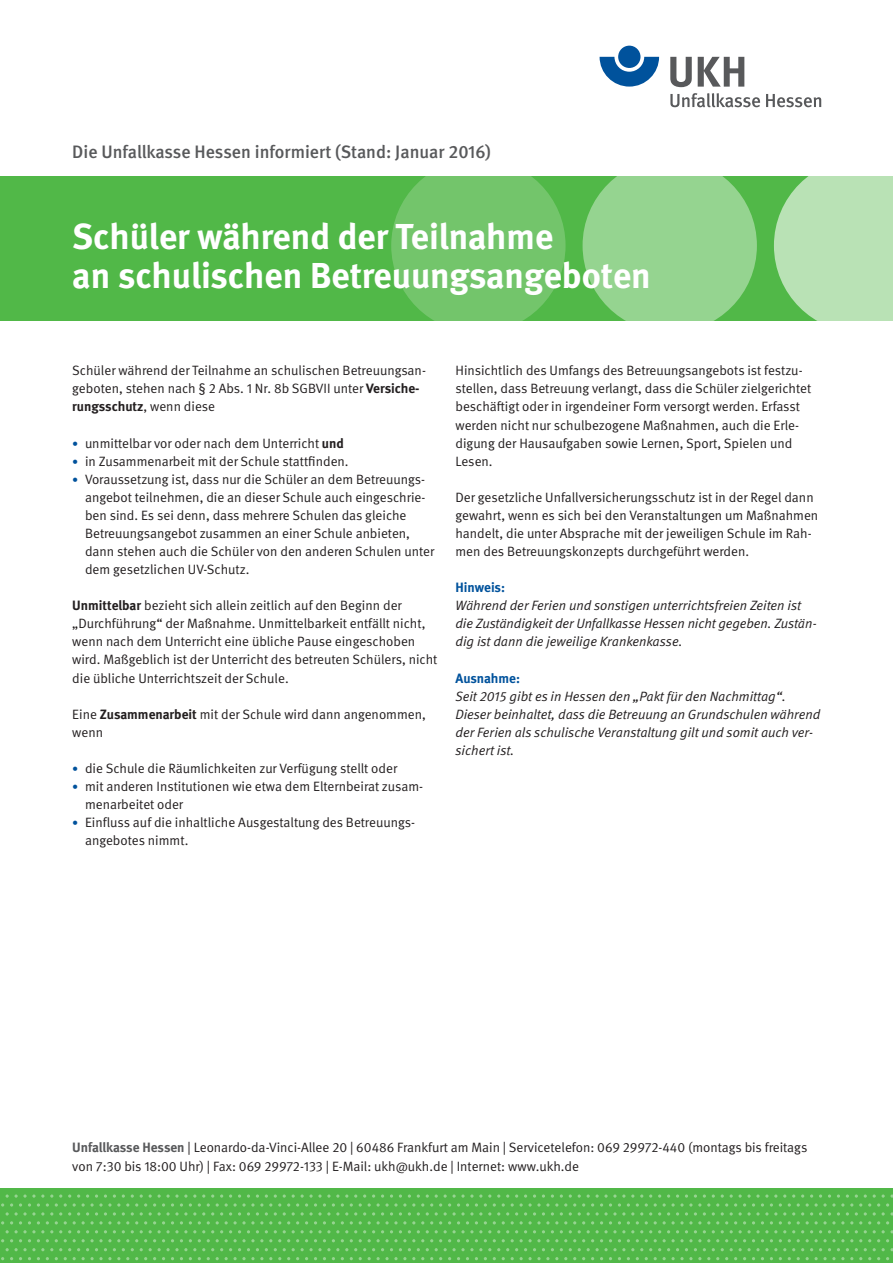
<style>
.page{position:relative;width:893px;height:1263px;background:#fff}
.page>*{position:absolute;margin:0;border:0;box-sizing:border-box;transform-origin:0 0}
.t1{font:700 36px/39px "DGUV Meta";color:#fff}
.t2{font:500 18px "DGUV Meta";color:#58595b}
.t3{font:13.5px/18.1px "DGUV Meta";color:#231f20}
.t4{font:italic 13.5px/18.1px "DGUV Meta";color:#231f20}
.t5{font:700 13.5px "DGUV Meta";letter-spacing:-.005em;color:#00529c}
.s1{font-weight:700}
.s2{font-size:12px;color:#00529c}
.s3{font-weight:700;color:#58595b}
</style>
<div class="page">
<div style="left:0;top:1188px;width:893px;height:75px;background:#51b848"></div>
<svg style="left:600px;top:57px;width:59px;height:30px"></svg>
<div style="left:618px;top:46px;width:22px;height:22px;background:#00529c;border-radius:50%"></div>
<svg style="left:670px;top:57px;width:22px;height:30px"></svg>
<svg style="left:698px;top:57px;width:46px;height:30px"></svg>
<svg style="left:670px;top:93px;width:90px;height:14px"></svg>
<svg style="left:766px;top:94px;width:55px;height:13px"></svg>
<div style="left:0;top:176px;width:893px;height:145px;background:#51b848"></div>
<svg style="left:391px;top:158px;width:175px;height:175px;background:#7ec977"></svg>
<svg style="left:583px;top:158px;width:174px;height:175px;background:#9dd799"></svg>
<svg style="left:774px;top:176px;width:119px;height:145px;background:#aeddaa"></svg>
<svg style="left:301px;top:1212px;width:38px;height:3px"></svg>
<svg style="left:444px;top:1212px;width:38px;height:3px"></svg>
<svg style="left:587px;top:1212px;width:38px;height:3px"></svg>
<svg style="left:730px;top:1212px;width:38px;height:3px"></svg>
<svg style="left:873px;top:1212px;width:20px;height:3px"></svg>
<svg style="left:301px;top:1230px;width:38px;height:3px"></svg>
<svg style="left:444px;top:1230px;width:38px;height:3px"></svg>
<svg style="left:587px;top:1230px;width:38px;height:3px"></svg>
<svg style="left:730px;top:1230px;width:38px;height:3px"></svg>
<svg style="left:873px;top:1230px;width:20px;height:3px"></svg>
<svg style="left:301px;top:1248px;width:38px;height:3px"></svg>
<svg style="left:444px;top:1248px;width:38px;height:3px"></svg>
<svg style="left:587px;top:1248px;width:38px;height:3px"></svg>
<svg style="left:730px;top:1248px;width:38px;height:3px"></svg>
<svg style="left:873px;top:1248px;width:20px;height:3px"></svg>
<svg style="left:242px;top:1194px;width:120px;height:12px"></svg>
<svg style="left:363px;top:1194px;width:124px;height:12px"></svg>
<svg style="left:488px;top:1194px;width:106px;height:12px"></svg>
<svg style="left:595px;top:1194px;width:120px;height:12px"></svg>
<svg style="left:716px;top:1194px;width:115px;height:12px"></svg>
<svg style="left:832px;top:1194px;width:61px;height:12px"></svg>
<svg style="left:225px;top:1221px;width:38px;height:3px"></svg>
<svg style="left:368px;top:1221px;width:38px;height:3px"></svg>
<svg style="left:511px;top:1221px;width:38px;height:3px"></svg>
<svg style="left:654px;top:1221px;width:38px;height:3px"></svg>
<svg style="left:806px;top:1221px;width:38px;height:3px"></svg>
<svg style="left:225px;top:1239px;width:38px;height:3px"></svg>
<svg style="left:368px;top:1239px;width:38px;height:3px"></svg>
<svg style="left:511px;top:1239px;width:38px;height:3px"></svg>
<svg style="left:654px;top:1239px;width:38px;height:3px"></svg>
<svg style="left:806px;top:1239px;width:38px;height:3px"></svg>
<svg style="left:225px;top:1257px;width:38px;height:3px"></svg>
<svg style="left:368px;top:1257px;width:38px;height:3px"></svg>
<svg style="left:511px;top:1257px;width:38px;height:3px"></svg>
<svg style="left:654px;top:1257px;width:38px;height:3px"></svg>
<svg style="left:806px;top:1257px;width:38px;height:3px"></svg>
<svg style="left:6px;top:1212px;width:38px;height:3px"></svg>
<svg style="left:149px;top:1212px;width:47px;height:3px"></svg>
<svg style="left:6px;top:1230px;width:38px;height:3px"></svg>
<svg style="left:149px;top:1230px;width:47px;height:3px"></svg>
<svg style="left:6px;top:1248px;width:38px;height:3px"></svg>
<svg style="left:149px;top:1248px;width:47px;height:3px"></svg>
<svg style="left:1px;top:1194px;width:124px;height:12px"></svg>
<svg style="left:126px;top:1194px;width:115px;height:12px"></svg>
<svg style="left:82px;top:1221px;width:38px;height:3px"></svg>
<svg style="left:82px;top:1239px;width:38px;height:3px"></svg>
<svg style="left:82px;top:1257px;width:38px;height:3px"></svg>
<h2 class="t2" style="left:72px;top:142px;width:420px">Die Unfallkasse Hessen informiert (Stand: Januar 2016)</h2>
<h1 class="t1" style="left:72px;top:218px;width:580px">Schüler während der Teilnahme<br>an schulischen Betreuungsangeboten</h1>
<p class="t3" style="left:72px;top:362px;width:355px">Schüler während der Teilnahme an schulischen Betreuungsan&shy;geboten, stehen nach § 2 Abs. 1 Nr. 8b SGBVII unter <span class="s1">Versiche&shy;rungsschutz</span>, wenn diese</p>
<p class="t3" style="left:72px;top:434px;width:273px"><span class="s2">•</span> unmittelbar vor oder nach dem Unterricht <span class="s1">und</span></p>
<p class="t3" style="left:72px;top:452px;width:278px"><span class="s2">•</span> in Zusammenarbeit mit der Schule stattfinden.</p>
<p class="t3" style="left:85px;top:470px;width:351px;text-indent:-13px"><span class="s2">•</span> Voraussetzung ist, dass nur die Schüler an dem Betreuungs&shy;angebot teilnehmen, die an dieser Schule auch eingeschrie&shy;ben sind. Es sei denn, dass mehrere Schulen das gleiche Betreuungsangebot zusammen an einer Schule anbieten, dann stehen auch die Schüler von den anderen Schulen unter dem gesetzlichen UV-Schutz.</p>
<p class="t3" style="left:72px;top:597px;width:367px"><span class="s1">Unmittelbar</span> bezieht sich allein zeitlich auf den Beginn der „Durchführung“ der Maßnahme. Unmittelbarkeit entfällt nicht, wenn nach dem Unterricht eine übliche Pause eingeschoben wird. Maßgeblich ist der Unterricht des betreuten Schülers, nicht die übliche Unterrichtszeit der Schule.</p>
<p class="t3" style="left:72px;top:705px;width:355px">Eine <span class="s1">Zusammenarbeit</span> mit der Schule wird dann angenommen, wenn</p>
<p class="t3" style="left:72px;top:759px;width:326px"><span class="s2">•</span> die Schule die Räumlichkeiten zur Verfügung stellt oder</p>
<p class="t3" style="left:85px;top:777px;width:340px;text-indent:-13px"><span class="s2">•</span> mit anderen Institutionen wie etwa dem Elternbeirat zusam&shy;menarbeitet oder</p>
<p class="t3" style="left:85px;top:814px;width:330px;text-indent:-13px"><span class="s2">•</span> Einfluss auf die inhaltliche Ausgestaltung des Betreuungs&shy;angebotes nimmt.</p>
<p class="t3" style="left:455px;top:362px;width:357px">Hinsichtlich des Umfangs des Betreuungsangebots ist festzu&shy;stellen, dass Betreuung verlangt, dass die Schüler zielgerichtet beschäftigt oder in irgendeiner Form versorgt werden. Erfasst werden nicht nur schulbezogene Maßnahmen, auch die Erle&shy;digung der Hausaufgaben sowie Lernen, Sport, Spielen und Lesen.</p>
<p class="t3" style="left:455px;top:488px;width:364px">Der gesetzliche Unfallversicherungsschutz ist in der Regel dann gewahrt, wenn es sich bei den Veranstaltungen um Maßnahmen handelt, die unter Absprache mit der jeweiligen Schule im Rah&shy;men des Betreuungskonzepts durchgeführt werden.</p>
<p class="t5" style="left:455px;top:579px;width:51px">Hinweis:</p>
<p class="t4" style="left:455px;top:597px;width:363px">Während der Ferien und sonstigen unterrichtsfreien Zeiten ist die Zuständigkeit der Unfallkasse Hessen nicht gegeben. Zustän&shy;dig ist dann die jeweilige Krankenkasse.</p>
<p class="t5" style="left:455px;top:670px;width:66px">Ausnahme:</p>
<p class="t4" style="left:455px;top:687px;width:366px">Seit 2015 gibt es in Hessen den „Pakt für den Nachmittag“.<br>Dieser beinhaltet, dass die Betreuung an Grundschulen während der Ferien als schulische Veranstaltung gilt und somit auch ver&shy;sichert ist.</p>
<p class="t3" style="left:72px;top:1139px;width:737px"><span class="s3">Unfallkasse Hessen</span> | Leonardo-da-Vinci-Allee 20 | 60486 Frankfurt am Main | Servicetelefon: 069 29972-440 (montags bis freitags von 7:30 bis 18:00 Uhr) | Fax: 069 29972-133 | E-Mail: ukh@ukh.de | Internet: www.ukh.de</p>
</div>
